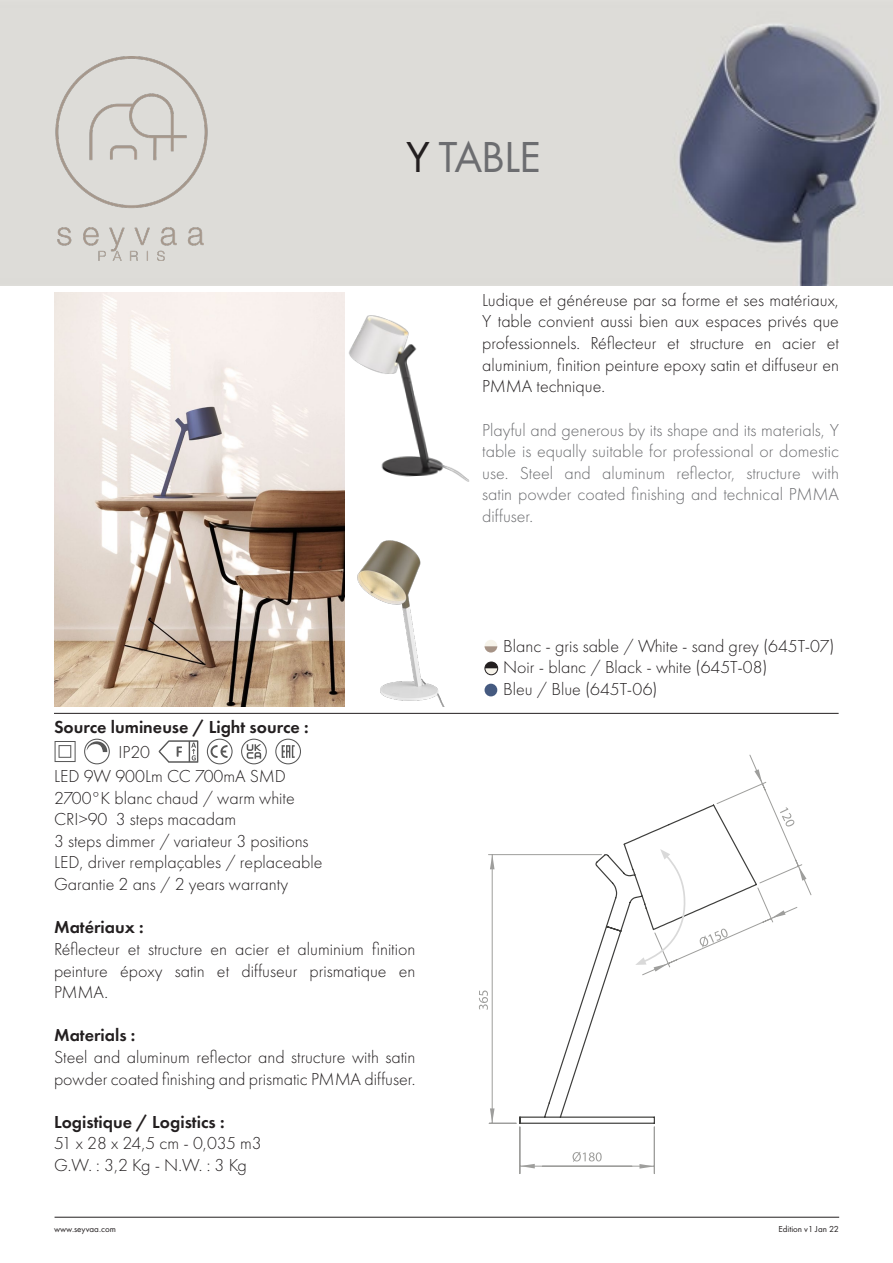
<style>
.page{position:relative;width:893px;height:1263px;background:#fff}
.page>*{position:absolute;margin:0;border:0;box-sizing:border-box;transform-origin:0 0}
.TITRES_01{font:45px "Futura PT";letter-spacing:-.025em;color:#6c6d70}
.TEXTE_FR{font:300 18px/21.6px "Futura PT";color:#231f20;text-align:justify}
.TEXTE_EN{font:300 18px/21.6px "Futura PT";color:#6c6d70;text-align:justify}
.TEXTE_FR-2{font:600 18px "Futura PT";color:#231f20}
.t1{font:9px "Futura PT";color:#231f20}
.s1{color:#231f20}
</style>
<div class="page">
<img style="left:0;top:0;width:892px;height:285px">
<hr style="left:54px;top:713px;width:785px;height:1px;background:#231f20">
<hr style="left:55px;top:1217px;width:784px;height:1px;background:#231f20">
<img style="left:29px;top:56px;width:204px;height:204px">
<svg style="left:485px;top:640px;width:12px;height:12px"></svg>
<svg style="left:485px;top:662px;width:13px;height:13px"></svg>
<div style="left:485px;top:662px;width:13px;height:13px;border:1px solid #231f20;border-radius:50%"></div>
<img style="left:357px;top:540px;width:87px;height:166px">
<svg style="left:488px;top:754px;width:324px;height:420px"></svg>
<svg style="left:639px;top:1164px;width:15px;height:4px"></svg>
<svg style="left:520px;top:1164px;width:15px;height:4px"></svg>
<svg style="left:490px;top:1108px;width:5px;height:15px"></svg>
<svg style="left:490px;top:854px;width:4px;height:15px"></svg>
<svg style="left:771px;top:910px;width:15px;height:8px"></svg>
<svg style="left:798px;top:866px;width:8px;height:15px"></svg>
<svg style="left:754px;top:769px;width:8px;height:15px"></svg>
<svg style="left:573px;top:1152px;width:29px;height:10px"></svg>
<svg style="left:780px;top:807px;width:15px;height:20px"></svg>
<svg style="left:479px;top:990px;width:9px;height:20px"></svg>
<svg style="left:519px;top:803px;width:239px;height:321px"></svg>
<svg style="left:635px;top:849px;width:52px;height:122px"></svg>
<img style="left:344px;top:315px;width:125px;height:167px">
<img style="left:54px;top:292px;width:290px;height:414px">
<div style="left:485px;top:684px;width:12px;height:12px;background:#455a80;border-radius:50%"></div>
<svg style="left:207px;top:739px;width:26px;height:25px"></svg>
<svg style="left:241px;top:739px;width:26px;height:25px"></svg>
<svg style="left:275px;top:739px;width:26px;height:25px"></svg>
<svg style="left:158px;top:740px;width:40px;height:23px"></svg>
<svg style="left:86px;top:741px;width:22px;height:11px"></svg>
<div style="left:84px;top:739px;width:26px;height:25px;border:1px solid #575757;border-radius:50%"></div>
<svg style="left:55px;top:741px;width:21px;height:21px"></svg>
<p class="TITRES_01" style="left:406px;top:130px;width:136px"><span class="s1">Y</span> TABLE</p>
<p class="TEXTE_FR" style="left:482px;top:289px;width:358px">Ludique et généreuse par sa forme et ses matériaux, Y table convient aussi bien aux espaces privés que professionnels. Réflecteur et structure en acier et aluminium, finition peinture epoxy satin et diffuseur en PMMA technique.</p>
<p class="TEXTE_EN" style="left:482px;top:419px;width:358px">Playful and generous by its shape and its materials, Y table is equally suitable for professional or domestic use. Steel and aluminum reflector, structure with satin powder coated finishing and technical PMMA diffuser.</p>
<p class="TEXTE_FR-2" style="left:54px;top:716px;width:256px">Source lumineuse / Light source :</p>
<p class="TEXTE_FR" style="left:54px;top:765px;width:234px">LED 9W 900Lm CC 700mA SMD</p>
<p class="TEXTE_FR" style="left:54px;top:787px;width:242px">2700°K blanc chaud / warm white</p>
<p class="TEXTE_FR" style="left:54px;top:809px;width:184px">CRI&gt;90 3 steps macadam</p>
<p class="TEXTE_FR" style="left:54px;top:830px;width:256px">3 steps dimmer / variateur 3 positions</p>
<p class="TEXTE_FR" style="left:54px;top:852px;width:270px">LED, driver remplaçables / replaceable</p>
<p class="TEXTE_FR" style="left:54px;top:873px;width:236px">Garantie 2 ans / 2 years warranty</p>
<p class="TEXTE_FR-2" style="left:54px;top:916px;width:91px">Matériaux :</p>
<p class="TEXTE_FR" style="left:54px;top:938px;width:363px">Réflecteur et structure en acier et aluminium finition peinture époxy satin et diffuseur prismatique en PMMA.</p>
<p class="TEXTE_FR-2" style="left:54px;top:1024px;width:83px">Materials :</p>
<p class="TEXTE_FR" style="left:54px;top:1046px;width:363px">Steel and aluminum reflector and structure with satin powder coated finishing and prismatic PMMA diffuser.</p>
<p class="TEXTE_FR-2" style="left:54px;top:1110px;width:172px">Logistique / Logistics :</p>
<p class="TEXTE_FR" style="left:54px;top:1133px;width:209px">51 x 28 x 24,5 cm - 0,035 m3</p>
<p class="TEXTE_FR" style="left:54px;top:1154px;width:194px">G.W. : 3,2 Kg - N.W. : 3 Kg</p>
<p class="TEXTE_FR" style="left:118px;top:742px;width:33px">IP20</p>
<p class="t1" style="left:54px;top:1224px;width:63px">www.seyvaa.com</p>
<p class="TEXTE_FR" style="left:503px;top:635px;width:333px">Blanc - gris sable / White - sand grey (645T-07)</p>
<p class="TEXTE_FR" style="left:503px;top:656px;width:266px">Noir - blanc / Black - white (645T-08)</p>
<p class="TEXTE_FR" style="left:503px;top:678px;width:156px">Bleu / Blue (645T-06)</p>
<p class="t1" style="left:778px;top:1224px;width:62px">Edition v1 Jan 22</p>
</div>
